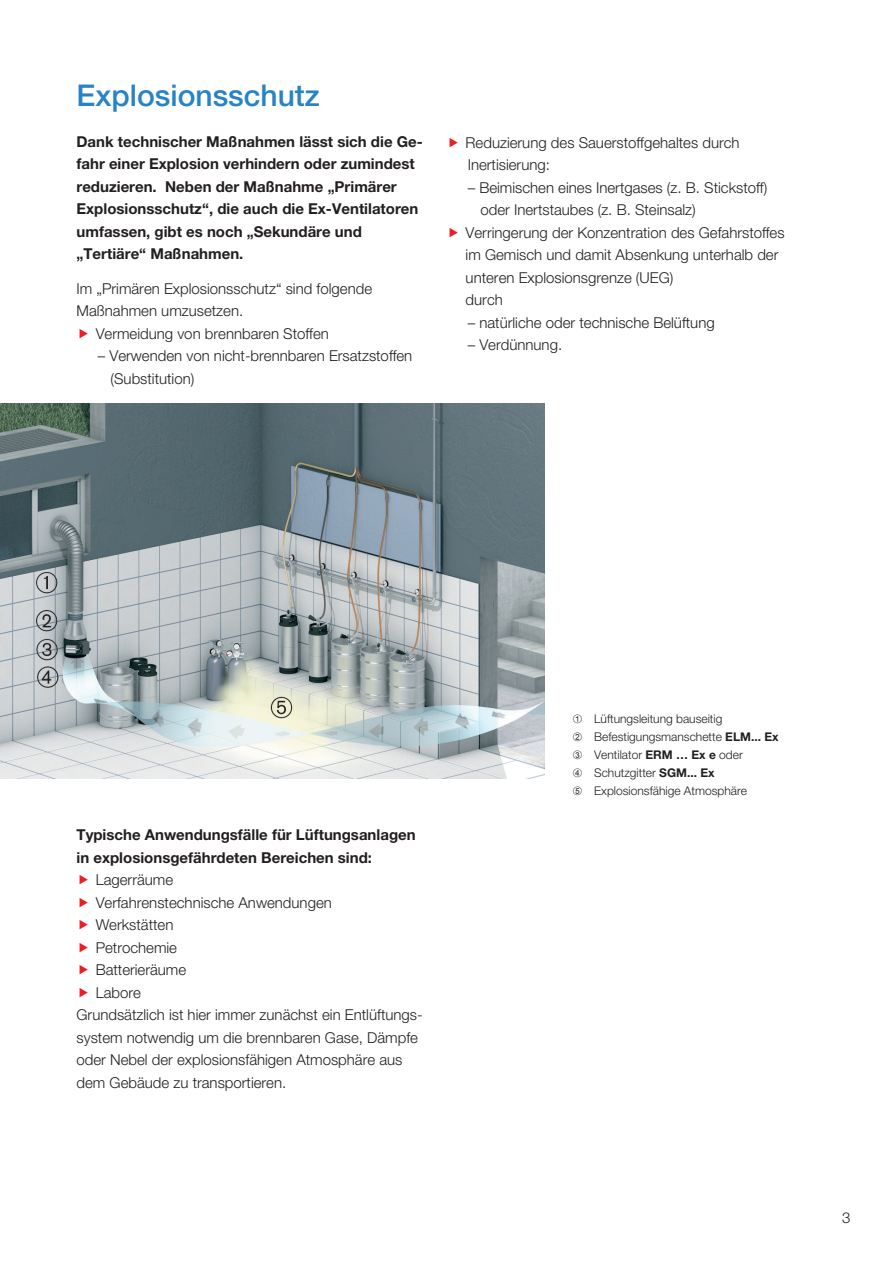
<style>
.page{position:relative;width:893px;height:1263px;background:#fff}
.page>*{position:absolute;margin:0;border:0;box-sizing:border-box;transform-origin:0 0}
.t1{font:500 30px "Helvetica Neue LT Std";color:#2783c5}
.t2{font:300 15px/22.5px "Helvetica Neue LTW1 G";color:#231f20}
.t3{font:700 15px/22.5px "Helvetica Neue LTW1 G";color:#231f20}
.t4{font:300 12px/18px "Helvetica Neue LTW1 G";color:#231f20}
.s1{font-family:"Arial Unicode MS";font-weight:400}
.s2{font-weight:700}
</style>
<div class="page">
<img style="left:0;top:404px;width:544px;height:374px">
<h1 class="t1" style="left:77px;top:78px;width:245px">Explosionsschutz</h1>
<p class="t3" style="left:77px;top:130px;width:348px">Dank technischer Maßnahmen lässt sich die Ge&shy;fahr einer Explosion verhindern oder zumindest reduzieren. Neben der Maßnahme „Primärer Explosionsschutz“, die auch die Ex-Ventilatoren umfassen, gibt es noch „Sekundäre und „Tertiäre“ Maßnahmen.</p>
<p class="t2" style="left:77px;top:277px;width:297px">Im „Primären Explosionsschutz“ sind folgende</p>
<p class="t2" style="left:77px;top:300px;width:168px">Maßnahmen umzusetzen.</p>
<p class="t2" style="left:96px;top:322px;width:235px">Vermeidung von brennbaren Stoffen</p>
<p class="t2" style="left:111px;top:345px;width:303px;text-indent:-13px">– Verwenden von nicht-brennbaren Ersatzstoffen (Substitution)</p>
<p class="t2" style="left:466px;top:131px;width:275px">Reduzierung des Sauerstoffgehaltes durch<br>Inertisierung:</p>
<p class="t2" style="left:468px;top:176px;width:301px">– Beimischen eines Inertgases (z. B. Stickstoff)</p>
<p class="t2" style="left:480px;top:198px;width:217px">oder Inertstaubes (z. B. Steinsalz)</p>
<p class="t2" style="left:466px;top:221px;width:320px">Verringerung der Konzentration des Gefahrstoffes</p>
<p class="t2" style="left:466px;top:243px;width:314px">im Gemisch und damit Absenkung unterhalb der</p>
<p class="t2" style="left:466px;top:266px;width:209px">unteren Explosionsgrenze (UEG)</p>
<p class="t2" style="left:466px;top:288px;width:39px">durch</p>
<p class="t2" style="left:468px;top:311px;width:249px">– natürliche oder technische Belüftung</p>
<p class="t2" style="left:468px;top:333px;width:96px">– Verdünnung.</p>
<p class="t3" style="left:77px;top:824px;width:341px">Typische Anwendungsfälle für Lüftungsanlagen in explosionsgefährdeten Bereichen sind:</p>
<p class="t2" style="left:96px;top:869px;width:79px">Lagerräume</p>
<p class="t2" style="left:96px;top:891px;width:238px">Verfahrenstechnische Anwendungen</p>
<p class="t2" style="left:96px;top:914px;width:79px">Werkstätten</p>
<p class="t2" style="left:96px;top:936px;width:83px">Petrochemie</p>
<p class="t2" style="left:96px;top:959px;width:92px">Batterieräume</p>
<p class="t2" style="left:96px;top:981px;width:47px">Labore</p>
<p class="t2" style="left:77px;top:1004px;width:348px">Grundsätzlich ist hier immer zunächst ein Entlüftungs-</p>
<p class="t2" style="left:77px;top:1026px;width:343px">system notwendig um die brennbaren Gase, Dämpfe</p>
<p class="t2" style="left:77px;top:1049px;width:327px">oder Nebel der explosionsfähigen Atmosphäre aus</p>
<p class="t2" style="left:77px;top:1071px;width:211px">dem Gebäude zu transportieren.</p>
<p class="t4" style="left:573px;top:710px;width:207px"><span class="s1">➀</span> Lüftungsleitung bauseitig<br><span class="s1">➁</span> Befestigungsmanschette <span class="s2">ELM... Ex<br></span><span class="s1">➂</span> Ventilator <span class="s2">ERM … Ex e</span> oder<br><span class="s1">➃</span> Schutzgitter <span class="s2">SGM... Ex<br></span><span class="s1">➄</span> Explosionsfähige Atmosphäre</p>
<p class="t2" style="left:842px;top:1206px;width:10px">3</p>
</div>
